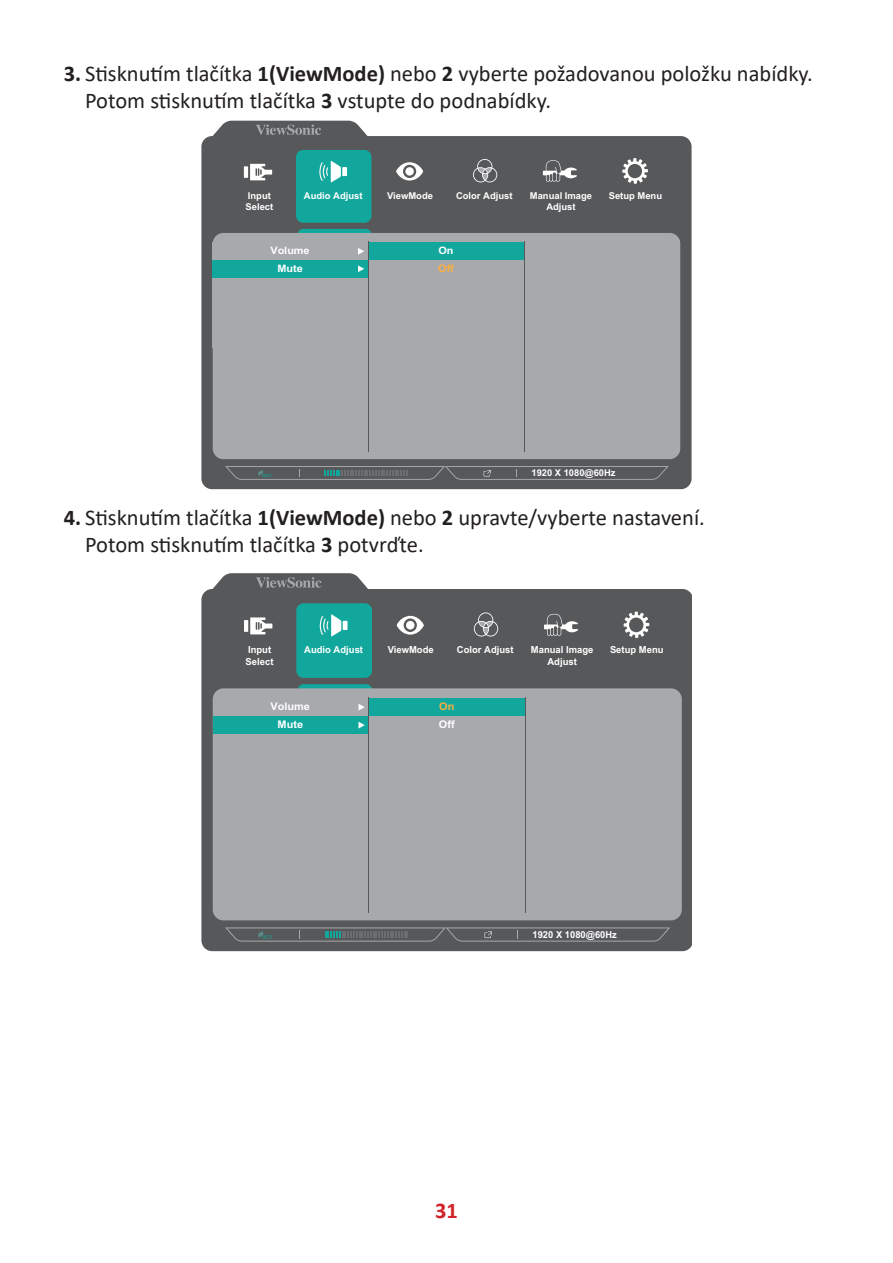
<style>
.page{position:relative;width:893px;height:1263px;background:#fff}
.page>*{position:absolute;margin:0;border:0;box-sizing:border-box;transform-origin:0 0}
.t1{font:22.5px/27px "Calibri";color:#231f20}
.t2{font:700 22.5px "Calibri";color:#d1232a}
.t3{font:700 10.5px/18px "Arial";color:#fff;text-align:center;scale:1.04 1}
.t4{font:700 10.5px "Arial";color:#fbb03f;scale:1.04 1}
.t5{font:700 10.2px/17.5px "Arial";color:#fff;text-align:center;scale:1.06 1}
.t6{font:700 10.2px "Arial";color:#fbb03f;scale:1.06 1}
.t7{font:700 9.6px/11.6px "Arial";color:#fff}
.t8{font:700 9.45px/11.2px "Arial";color:#fff}
.t9{font:700 9.3px "Arial";color:#fff}
.s1{font-weight:700}
</style>
<div class="page">
<div style="left:201px;top:136px;width:491px;height:353px;background:#57585a;border-radius:11px"></div>
<svg style="left:297px;top:229px;width:75px;height:4px"></svg>
<div style="left:213px;top:233px;width:467px;height:226px;background:#a8a9ad;border-radius:11px"></div>
<div style="left:296px;top:150px;width:75px;height:73px;background:#12a79d;border-radius:7px"></div>
<div style="left:213px;top:260px;width:155px;height:18px;background:#12a79d"></div>
<svg style="left:358px;top:265px;width:6px;height:7px"></svg>
<svg style="left:358px;top:248px;width:6px;height:7px"></svg>
<div style="left:369px;top:242px;width:155px;height:18px;background:#12a79d"></div>
<svg style="left:225px;top:466px;width:444px;height:14px"></svg>
<hr style="left:524px;top:241px;width:1px;height:210px;background:#57585a">
<hr style="left:368px;top:241px;width:1px;height:210px;background:#57585a">
<svg style="left:208px;top:121px;width:165px;height:16px"></svg>
<svg style="left:622px;top:158px;width:26px;height:26px"></svg>
<svg style="left:396px;top:162px;width:27px;height:19px"></svg>
<div style="left:405px;top:167px;width:9px;height:9px;background:#fff;border-radius:50%"></div>
<svg style="left:543px;top:160px;width:34px;height:22px"></svg>
<svg style="left:244px;top:166px;width:4px;height:12px"></svg>
<svg style="left:250px;top:164px;width:22px;height:16px"></svg>
<div style="left:342px;top:167px;width:5px;height:9px;background:#fff"></div>
<svg style="left:319px;top:161px;width:22px;height:21px"></svg>
<svg style="left:473px;top:159px;width:24px;height:23px"></svg>
<div style="left:201px;top:589px;width:491px;height:362px;background:#57585a"></div>
<svg style="left:297px;top:684px;width:75px;height:4px"></svg>
<div style="left:213px;top:688px;width:469px;height:232px;background:#a8a9ad;border-radius:11px"></div>
<div style="left:220px;top:603px;width:76px;height:75px;background:#57585a;border-radius:7px"></div>
<div style="left:600px;top:603px;width:76px;height:75px;background:#57585a;border-radius:7px"></div>
<div style="left:524px;top:603px;width:76px;height:75px;background:#57585a;border-radius:7px"></div>
<div style="left:448px;top:603px;width:76px;height:75px;background:#57585a;border-radius:7px"></div>
<div style="left:372px;top:603px;width:76px;height:75px;background:#57585a;border-radius:7px"></div>
<div style="left:296px;top:603px;width:76px;height:75px;background:#12a79d;border-radius:7px"></div>
<div style="left:213px;top:716px;width:156px;height:18px;background:#12a79d"></div>
<svg style="left:358px;top:722px;width:7px;height:6px"></svg>
<svg style="left:358px;top:704px;width:7px;height:7px"></svg>
<div style="left:369px;top:698px;width:156px;height:18px;background:#12a79d"></div>
<svg style="left:225px;top:927px;width:445px;height:14px;background:#5f6365"></svg>
<hr style="left:525px;top:697px;width:1px;height:215px;background:#57585a">
<hr style="left:369px;top:697px;width:1px;height:215px;background:#57585a">
<svg style="left:208px;top:573px;width:165px;height:24px;background:#6d6e70"></svg>
<svg style="left:624px;top:612px;width:25px;height:26px"></svg>
<svg style="left:397px;top:616px;width:27px;height:19px"></svg>
<div style="left:406px;top:621px;width:8px;height:8px;background:#fff;border-radius:50%"></div>
<svg style="left:544px;top:614px;width:34px;height:22px"></svg>
<hr style="left:244px;top:620px;width:4px;height:12px;background:#fff">
<svg style="left:250px;top:617px;width:22px;height:17px"></svg>
<svg style="left:319px;top:614px;width:28px;height:23px"></svg>
<svg style="left:474px;top:612px;width:24px;height:24px"></svg>
<p class="t1" style="left:85px;top:59px;width:729px;text-indent:-21px"><span class="s1">3.</span> Stisknutím tlačítka <span class="s1">1(ViewMode)</span> nebo <span class="s1">2</span> vyberte požadovanou položku nabídky.<br>Potom stisknutím tlačítka <span class="s1">3</span> vstupte do podnabídky.</p>
<p class="t8" style="left:387px;top:190px;width:47px">ViewMode</p>
<p class="t8" style="left:456px;top:190px;width:58px">Color Adjust</p>
<p class="t8" style="left:530px;top:190px;width:64px">Manual Image</p>
<p class="t8" style="left:609px;top:190px;width:55px">Setup Menu</p>
<p class="t8" style="left:546px;top:201px;width:31px">Adjust</p>
<p class="t8" style="left:245px;top:190px;width:29px">Input<br>Select</p>
<p class="t8" style="left:304px;top:190px;width:60px">Audio Adjust</p>
<p class="t5" style="left:270px;top:242px;width:39px">Volume<br>Mute</p>
<p class="t5" style="left:438px;top:242px;width:16px">On</p>
<p class="t6" style="left:438px;top:261px;width:16px">Off</p>
<p class="t9" style="left:531px;top:467px;width:86px">1920 X 1080@60Hz</p>
<p class="t1" style="left:85px;top:503px;width:621px;text-indent:-21px"><span class="s1">4.</span> Stisknutím tlačítka <span class="s1">1(ViewMode)</span> nebo <span class="s1">2</span> upravte/vyberte nastavení.<br>Potom stisknutím tlačítka <span class="s1">3</span> potvrďte.</p>
<p class="t7" style="left:388px;top:644px;width:48px">ViewMode</p>
<p class="t7" style="left:457px;top:644px;width:58px">Color Adjust</p>
<p class="t7" style="left:531px;top:644px;width:64px">Manual Image</p>
<p class="t7" style="left:610px;top:644px;width:55px">Setup Menu</p>
<p class="t7" style="left:547px;top:656px;width:31px">Adjust</p>
<p class="t7" style="left:246px;top:644px;width:29px">Input<br>Select</p>
<p class="t7" style="left:304px;top:644px;width:60px">Audio Adjust</p>
<p class="t3" style="left:271px;top:698px;width:39px">Volume<br>Mute</p>
<p class="t4" style="left:439px;top:699px;width:16px">On</p>
<p class="t3" style="left:439px;top:716px;width:17px">Off</p>
<p class="t7" style="left:532px;top:929px;width:86px">1920 X 1080@60Hz</p>
<p class="t2" style="left:435px;top:1194px;width:24px">31</p>
</div>
